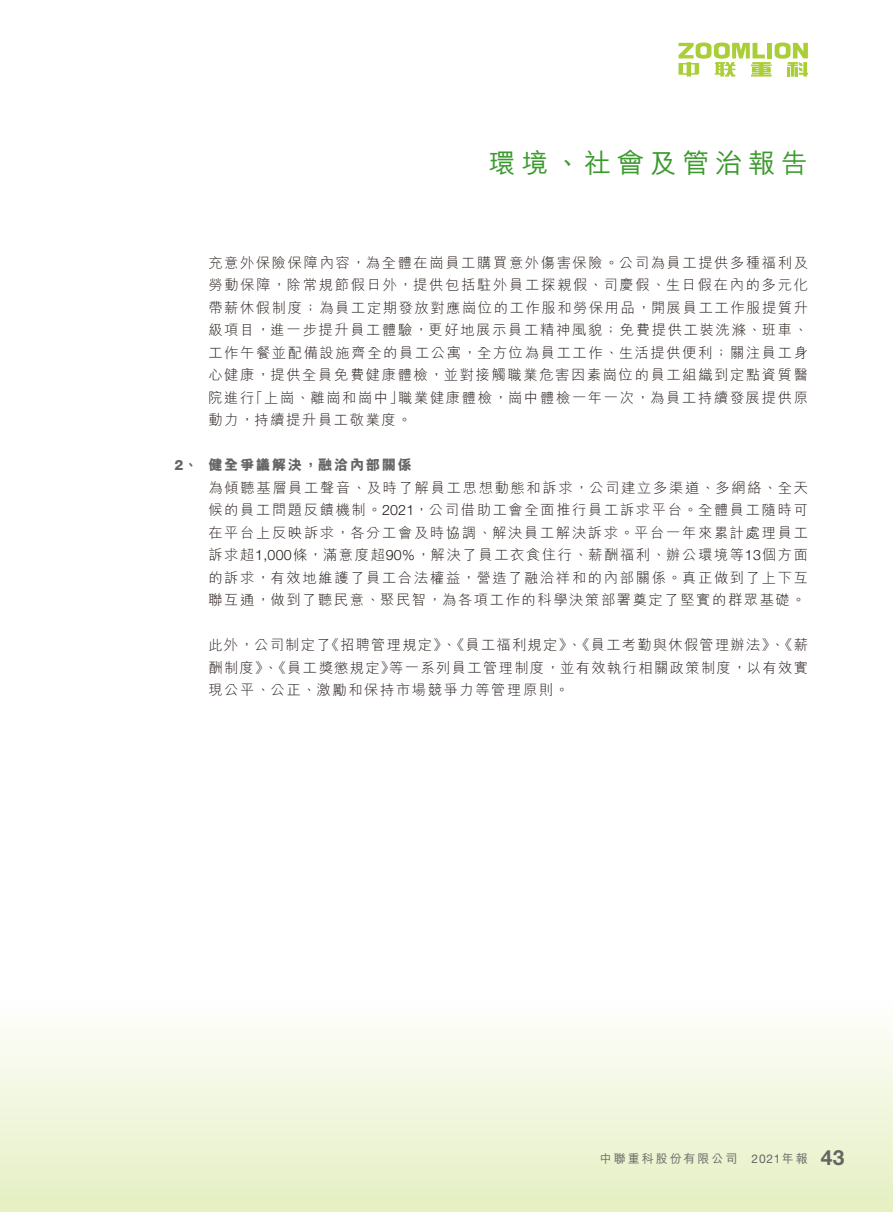
<style>
.page{position:relative;width:893px;height:1212px;background:#fff}
.page>*{position:absolute;margin:0;border:0;box-sizing:border-box;transform-origin:0 0}
.t1{font:500 27px "M Hei HK";letter-spacing:.215em;color:#3b9a2d}
.t2{font:300 14.25px/22.5px "M Hei HK";letter-spacing:.115em;color:#231916;text-align:justify}
.t3{font:500 12px "M Hei HK";letter-spacing:.165em;color:#666565}
.s1{font-family:"Helvetica Neue";font-weight:800;color:#666565}
.s2{font-weight:800;color:#666565}
.s3{font-family:"Helvetica Neue"}
.s4{font-family:"Helvetica Neue";font-weight:400}
.s5{font-family:"Helvetica Neue";font-weight:700;font-size:21px}
</style>
<div class="page">
<div style="left:0;top:946px;width:893px;height:266px;background:linear-gradient(to bottom,#fff,#e6f0c4)"></div>
<svg style="left:678px;top:43px;width:130px;height:34px"></svg>
<h1 class="t1" style="left:489px;top:143px;width:321px">環境、社會及管治報告</h1>
<p class="t2" style="left:208px;top:251px;width:601px">充意外保險保障內容，為全體在崗員工購買意外傷害保險。公司為員工提供多種福利及勞動保障，除常規節假日外，提供包括駐外員工探親假、司慶假、生日假在內的多元化帶薪休假制度；為員工定期發放對應崗位的工作服和勞保用品，開展員工工作服提質升級項目，進一步提升員工體驗，更好地展示員工精神風貌；免費提供工裝洗滌、班車、工作午餐並配備設施齊全的員工公寓，全方位為員工工作、生活提供便利；關注員工身心健康，提供全員免費健康體檢，並對接觸職業危害因素崗位的員工組織到定點資質醫院進行「上崗、離崗和崗中」職業健康體檢，崗中體檢一年一次，為員工持續發展提供原動力，持續提升員工敬業度。</p>
<p class="t2" style="left:208px;top:453px;width:601px;text-align:left;text-indent:-34px"><span class="s1">2</span><span class="s2">、 健全爭議解決，融洽內部關係<br></span>為傾聽基層員工聲音、及時了解員工思想動態和訴求，公司建立多渠道、多網絡、全天候的員工問題反饋機制。<span class="s3">2021</span>，公司借助工會全面推行員工訴求平台。全體員工隨時可在平台上反映訴求，各分工會及時協調、解決員工解決訴求。平台一年來累計處理員工訴求超<span class="s3">1,000</span>條，滿意度超<span class="s3">90%</span>，解決了員工衣食住行、薪酬福利、辦公環境等<span class="s3">13</span>個方面的訴求，有效地維護了員工合法權益，營造了融洽祥和的內部關係。真正做到了上下互聯互通，做到了聽民意、聚民智，為各項工作的科學決策部署奠定了堅實的群眾基礎。</p>
<p class="t2" style="left:208px;top:633px;width:601px">此外，公司制定了《招聘管理規定》、《員工福利規定》、《員工考勤與休假管理辦法》、《薪酬制度》、《員工獎懲規定》等一系列員工管理制度，並有效執行相關政策制度，以有效實現公平、公正、激勵和保持市場競爭力等管理原則。</p>
<p class="t3" style="left:600px;top:1150px;width:246px">中聯重科股份有限公司 <span class="s4">2021</span>年報 <span class="s5">43</span></p>
</div>
